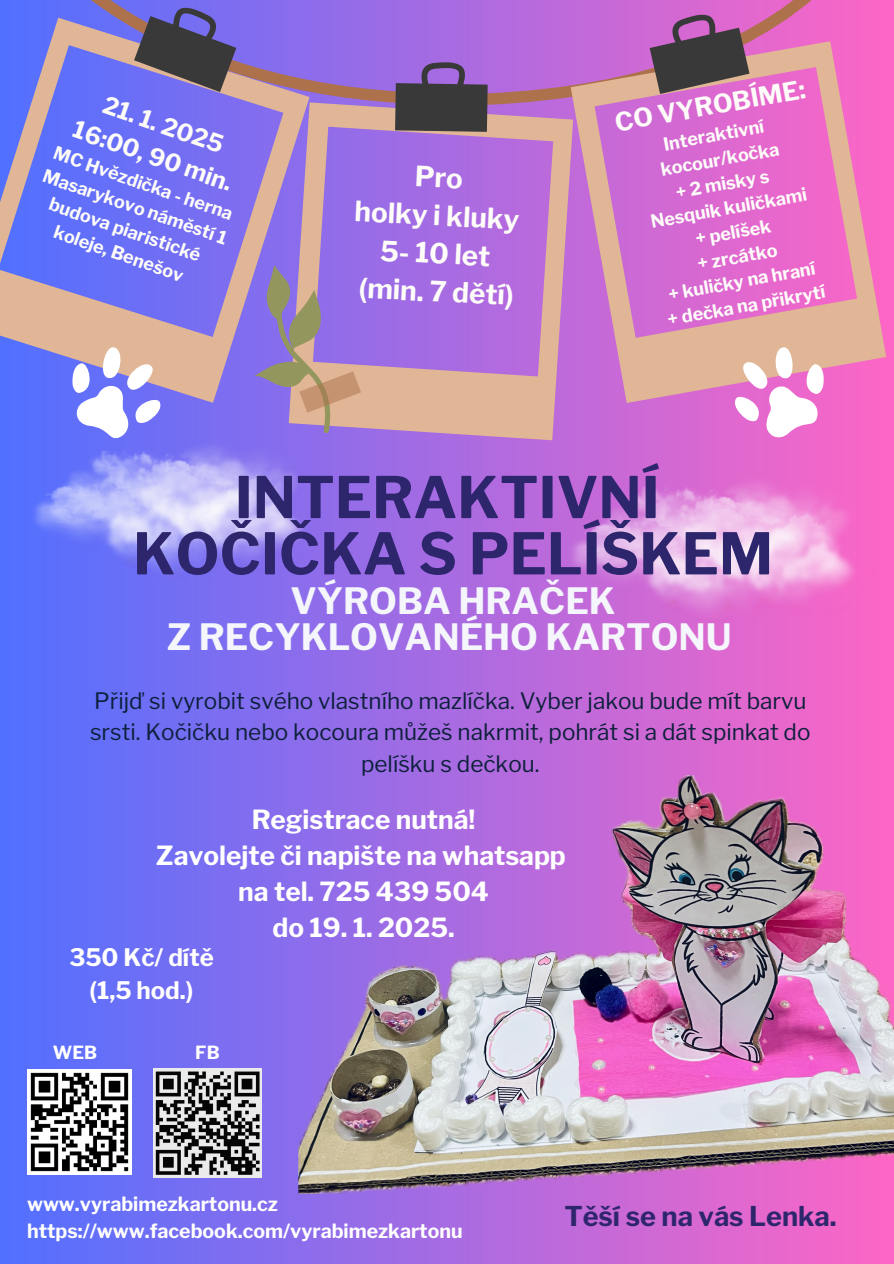
<style>
.page{position:relative;width:894px;height:1264px;background:#fff}
.page>*{position:absolute;margin:0;border:0;box-sizing:border-box;transform-origin:0 0}
.t1{font:700 57px/56.2px "Libre Franklin";color:#2e266d;text-align:center}
.t2{font:700 36px/36px "Libre Franklin";color:#f4f6fc;text-align:center}
.t3{font:700 27.75px/38px "Libre Franklin";color:#fdfcf9;text-align:center}
.t4{font:700 27px "Libre Franklin";color:#2e266d}
.t5{font:700 26.25px/36px "Libre Franklin";color:#fff;text-align:center}
.t6{font:700 25.5px "Libre Franklin";color:#fdfcf9}
.t7{font:700 24px "Libre Franklin";color:#fdfcf9}
.t8{font:700 24px/32.7px "Libre Franklin";color:#fff;text-align:center}
.t9{font:22.5px/31.5px "Libre Franklin";color:#0d203b;text-align:center}
.t10{font:700 19.5px "Libre Franklin";color:#fff}
.t11{font:700 18px "Libre Franklin";color:#fdfcf9}
.t12{font:700 18px "Libre Franklin";color:#fff}
</style>
<div class="page">
<div style="left:0;top:0;width:893px;height:1263px;background:linear-gradient(to right,#5170ff,#fe66c5)"></div>
<svg style="left:85px;top:0;width:761px;height:102px;background:#af6bd2"></svg>
<svg style="left:288px;top:102px;width:285px;height:338px;background:#b780cb"></svg>
<svg style="left:395px;top:62px;width:92px;height:70px;background:#564764"></svg>
<svg style="left:570px;top:41px;width:315px;height:362px;background:#dd7cc0"></svg>
<svg style="left:649px;top:14px;width:100px;height:80px;background:#795171"></svg>
<svg style="left:0;top:18px;width:309px;height:385px;background:#897fdc"></svg>
<svg style="left:134px;top:7px;width:102px;height:85px;background:#5c5583"></svg>
<svg style="left:255px;top:266px;width:106px;height:167px;background:#a285b6"></svg>
<img style="left:564px;top:472px;width:311px;height:157px">
<img style="left:27px;top:440px;width:297px;height:142px">
<img style="left:27px;top:1069px;width:105px;height:105px">
<img style="left:153px;top:1068px;width:108px;height:109px">
<img style="left:298px;top:775px;width:595px;height:418px">
<svg style="left:732px;top:346px;width:92px;height:96px"></svg>
<svg style="left:60px;top:337px;width:106px;height:118px"></svg>
<h2 class="t7" style="left:109px;top:91px;width:127px;rotate:19deg">21. 1. 2025</h2>
<p class="t7" style="left:79px;top:115px;width:168px;rotate:19deg">16:00, 90 min.</p>
<p class="t11" style="left:58px;top:142px;width:190px;rotate:19deg">MC Hvězdička - herna</p>
<p class="t11" style="left:47px;top:165px;width:195px;rotate:19deg">Masarykovo náměstí 1</p>
<p class="t11" style="left:53px;top:193px;width:161px;rotate:19deg">budova piaristické</p>
<p class="t11" style="left:58px;top:221px;width:137px;rotate:19deg">koleje, Benešov</p>
<p class="t3" style="left:357px;top:154px;width:166px;rotate:3deg">Pro<br>holky i kluky<br>5- 10 let (min. 7 dětí)</p>
<p class="t6" style="left:612px;top:107px;width:194px;rotate:-10deg">CO VYROBÍME:</p>
<p class="t11" style="left:661px;top:133px;width:103px;rotate:-10deg">Interaktivní</p>
<p class="t11" style="left:658px;top:159px;width:121px;rotate:-10deg">kocour/kočka</p>
<p class="t11" style="left:673px;top:181px;width:96px;rotate:-10deg">+ 2 misky s</p>
<p class="t11" style="left:648px;top:211px;width:160px;rotate:-10deg">Nesquik kuličkami</p>
<p class="t11" style="left:693px;top:228px;width:78px;rotate:-10deg">+ pelíšek</p>
<p class="t11" style="left:695px;top:253px;width:82px;rotate:-10deg">+ zrcátko</p>
<p class="t11" style="left:666px;top:283px;width:150px;rotate:-10deg">+ kuličky na hraní</p>
<p class="t11" style="left:665px;top:308px;width:161px;rotate:-10deg">+ dečka na přikrytí</p>
<p class="t1" style="left:133px;top:469px;width:641px">INTERAKTIVNÍ<br>KOČIČKA S PELÍŠKEM</p>
<p class="t2" style="left:167px;top:583px;width:566px">VÝROBA HRAČEK<br>Z RECYKLOVANÉHO KARTONU</p>
<p class="t9" style="left:90px;top:685px;width:721px">Přijď si vyrobit svého vlastního mazlíčka. Vyber jakou bude mít barvu srsti. Kočičku nebo kocoura můžeš nakrmit, pohrát si a dát spinkat do pelíšku s dečkou.</p>
<p class="t5" style="left:156px;top:801px;width:411px">Registrace nutná!<br>Zavolejte či napište na whatsapp na tel. 725 439 504<br>do 19. 1. 2025.</p>
<p class="t8" style="left:69px;top:941px;width:146px">350 Kč/ dítě (1,5 hod.)</p>
<h2 class="t12" style="left:53px;top:1041px;width:46px">WEB</h2>
<p class="t12" style="left:195px;top:1041px;width:26px">FB</p>
<h4 class="t10" style="left:27px;top:1191px;width:252px">www.vyrabimezkartonu.cz</h4>
<p class="t10" style="left:27px;top:1218px;width:437px">https://www.facebook.com/vyrabimezkartonu</p>
<h1 class="t4" style="left:564px;top:1200px;width:273px">Těší se na vás Lenka.</h1>
</div>
